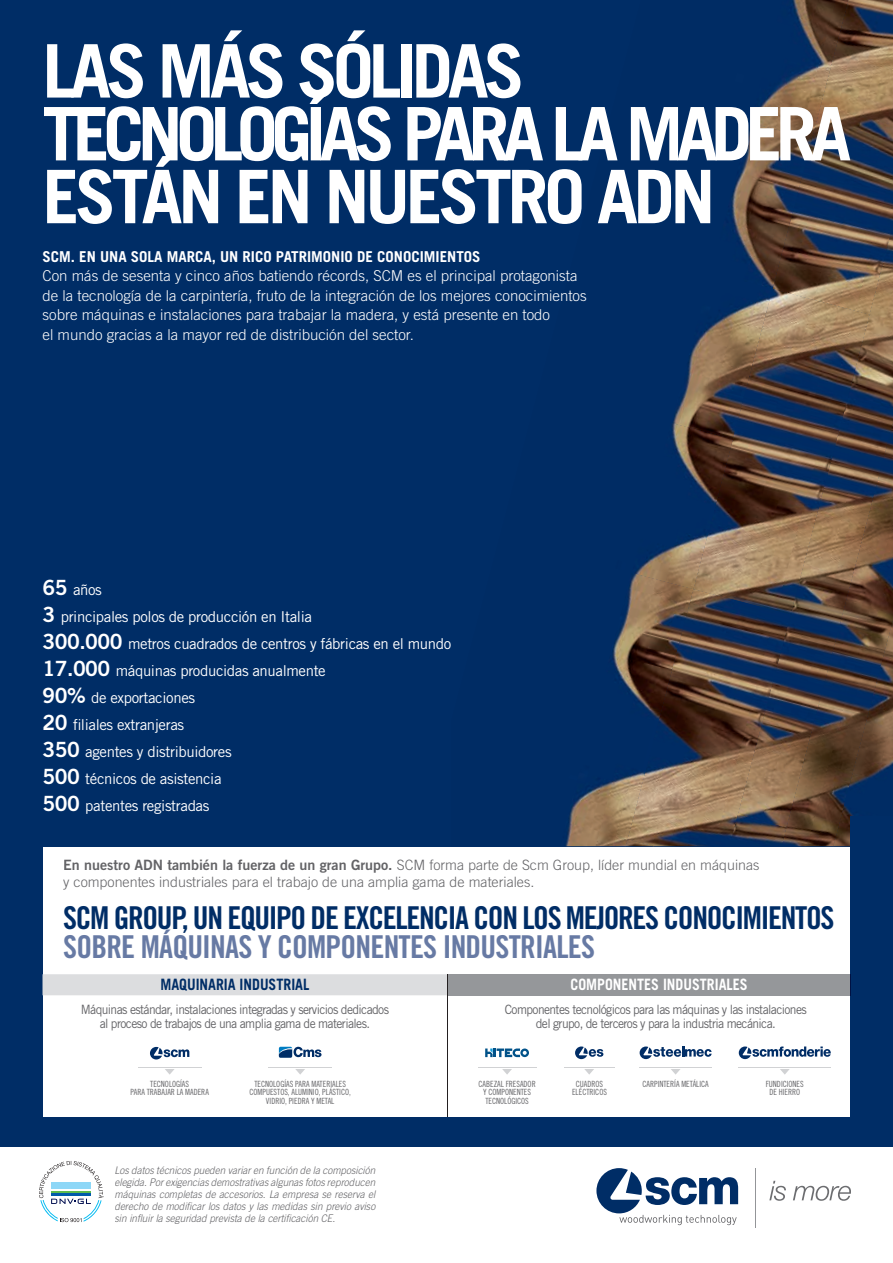
<style>
.page{position:relative;width:893px;height:1263px;background:#fff}
.page>*{position:absolute;margin:0;border:0;box-sizing:border-box;transform-origin:0 0}
.t1{font:700 73.95px/62.8px "Trade Gothic LT Std";letter-spacing:-.07em;color:#fff}
.t2{font:31.5px "Trade Gothic LT Std Bd Cn 20";letter-spacing:-.045em;color:#002d66}
.t3{font:31.5px "Trade Gothic LT Std Bd Cn 20";letter-spacing:-.025em;color:#677aa4}
.t4{font:700 15.6px "Trade Gothic LT Std";color:#fff;scale:.9 1}
.t5{font:700 15.6px "Trade Gothic LT Std";color:#002d66;scale:.9 1}
.t6{font:300 15px/19.5px "Trade Gothic LT Std";color:#fff}
.t7{font:15px/27px "Trade Gothic LT Std";letter-spacing:-.025em;color:#fff}
.t8{font:700 15px "Trade Gothic";color:#fff}
.t9{font:300 14.25px/17.1px "Trade Gothic LT Std";color:#636366}
.t10{font:12.9px/14.2px "Trade Gothic LT Std";letter-spacing:-.05em;color:#636366;text-align:center;scale:.94 1}
.t11{font:italic 300 10.5px/12px "Trade Gothic LT Std";color:#636366;text-align:justify;scale:.94 1}
.t12{font:8.55px/8.6px "Trade Gothic LT Std Cn 18";color:#636366;text-align:center;scale:.94 1}
.s1{font-family:"Trade Gothic LT Std Bd 2";font-size:21px}
.s2{font-family:"Trade Gothic LT Std Bd 2";font-weight:400}
</style>
<div class="page">
<div style="left:0;top:0;width:893px;height:846px;background:#002d66"></div>
<div style="left:0;top:1117px;width:893px;height:29px;background:#002d66"></div>
<img style="left:777px;top:0;width:116px;height:225px">
<img style="left:731px;top:88px;width:81px;height:148px">
<img style="left:738px;top:225px;width:155px;height:197px">
<img style="left:685px;top:238px;width:88px;height:150px">
<img style="left:693px;top:289px;width:177px;height:300px">
<img style="left:781px;top:422px;width:112px;height:424px">
<img style="left:672px;top:388px;width:61px;height:201px">
<img style="left:833px;top:619px;width:60px;height:227px">
<img style="left:612px;top:538px;width:82px;height:149px">
<img style="left:627px;top:589px;width:164px;height:257px">
<img style="left:565px;top:688px;width:89px;height:158px">
<img style="left:729px;top:815px;width:58px;height:31px">
<img style="left:626px;top:839px;width:28px;height:7px">
<div style="left:0;top:817px;width:43px;height:329px;background:#002d66"></div>
<div style="left:850px;top:817px;width:43px;height:329px;background:#002d66"></div>
<svg style="left:596px;top:1168px;width:142px;height:57px"></svg>
<svg style="left:769px;top:1181px;width:17px;height:20px"></svg>
<svg style="left:793px;top:1186px;width:58px;height:15px"></svg>
<hr style="left:755px;top:1168px;width:1px;height:59px;background:#939598">
<svg style="left:39px;top:1161px;width:65px;height:61px"></svg>
<svg style="left:43px;top:974px;width:808px;height:21px;background:#b8babc"></svg>
<hr style="left:447px;top:974px;width:1px;height:143px;background:#231f20">
<svg style="left:165px;top:1069px;width:9px;height:6px"></svg>
<hr style="left:138px;top:1067px;width:64px;height:1px;background:#d1d2d4">
<svg style="left:295px;top:1069px;width:10px;height:6px"></svg>
<hr style="left:268px;top:1067px;width:64px;height:1px;background:#d1d2d4">
<svg style="left:502px;top:1069px;width:10px;height:6px"></svg>
<hr style="left:478px;top:1067px;width:58px;height:1px;background:#d1d2d4">
<svg style="left:584px;top:1069px;width:10px;height:6px"></svg>
<hr style="left:564px;top:1067px;width:51px;height:1px;background:#d1d2d4">
<svg style="left:671px;top:1069px;width:9px;height:6px"></svg>
<hr style="left:640px;top:1067px;width:72px;height:1px;background:#d1d2d4">
<svg style="left:780px;top:1069px;width:10px;height:6px"></svg>
<hr style="left:739px;top:1067px;width:92px;height:1px;background:#d1d2d4">
<svg style="left:150px;top:1047px;width:39px;height:12px"></svg>
<svg style="left:279px;top:1047px;width:43px;height:11px"></svg>
<svg style="left:485px;top:1048px;width:44px;height:9px"></svg>
<svg style="left:575px;top:1046px;width:28px;height:13px"></svg>
<svg style="left:640px;top:1046px;width:72px;height:13px"></svg>
<svg style="left:739px;top:1046px;width:92px;height:13px"></svg>
<h1 class="t1" style="left:43px;top:39px;width:810px">LAS MÁS SÓLIDAS<br>TECNOLOGÍAS PARA LA MADERA<br>ESTÁN EN NUESTRO ADN</h1>
<p class="t8" style="left:43px;top:247px;width:440px">SCM. EN UNA SOLA MARCA, UN RICO PATRIMONIO DE CONOCIMIENTOS</p>
<p class="t6" style="left:43px;top:266px;width:546px">Con más de sesenta y cinco años batiendo récords, SCM es el principal protagonista de la tecnología de la carpintería, fruto de la integración de los mejores conocimientos sobre máquinas e instalaciones para trabajar la madera, y está presente en todo<br>el mundo gracias a la mayor red de distribución del sector.</p>
<p class="t7" style="left:43px;top:576px;width:410px"><span class="s1">65</span> años<br><span class="s1">3</span> principales polos de producción en Italia<br><span class="s1">300.000</span> metros cuadrados de centros y fábricas en el mundo<br><span class="s1">17.000</span> máquinas producidas anualmente<br><span class="s1">90%</span> de exportaciones<br><span class="s1">20</span> filiales extranjeras<br><span class="s1">350</span> agentes y distribuidores<br><span class="s1">500</span> técnicos de asistencia<br><span class="s1">500</span> patentes registradas</p>
<p class="t9" style="left:63px;top:856px;width:698px"><span class="s2">En nuestro ADN también la fuerza de un gran Grupo.</span> SCM forma parte de Scm Group, líder mundial en máquinas y componentes industriales para el trabajo de una amplia gama de materiales.</p>
<h2 class="t2" style="left:63px;top:898px;width:773px">SCM GROUP, UN EQUIPO DE EXCELENCIA CON LOS MEJORES CONOCIMIENTOS</h2>
<h2 class="t3" style="left:63px;top:928px;width:533px">SOBRE MÁQUINAS Y COMPONENTES INDUSTRIALES</h2>
<p class="t5" style="left:160px;top:975px;width:167px">MAQUINARIA INDUSTRIAL</p>
<p class="t4" style="left:570px;top:975px;width:198px">COMPONENTES INDUSTRIALES</p>
<p class="t10" style="left:81px;top:1002px;width:329px">Máquinas estándar, instalaciones integradas y servicios dedicados al proceso de trabajos de una amplia gama de materiales.</p>
<p class="t10" style="left:505px;top:1002px;width:323px">Componentes tecnológicos para las máquinas y las instalaciones del grupo, de terceros y para la industria mecánica.</p>
<p class="t12" style="left:130px;top:1079px;width:85px">TECNOLOGÍAS<br>PARA TRABAJAR LA MADERA</p>
<p class="t12" style="left:249px;top:1079px;width:109px">TECNOLOGÍAS PARA MATERIALES<br>COMPUESTOS, ALUMINIO, PLÁSTICO,<br>VIDRIO, PIEDRA Y METAL</p>
<p class="t12" style="left:478px;top:1079px;width:62px">CABEZAL FRESADOR<br>Y COMPONENTES<br>TECNOLÓGICOS</p>
<p class="t12" style="left:572px;top:1079px;width:39px">CUADROS<br>ELÉCTRICOS</p>
<p class="t12" style="left:642px;top:1079px;width:72px">CARPINTERÍA METÁLICA</p>
<p class="t12" style="left:766px;top:1079px;width:42px">FUNDICIONES<br>DE HIERRO</p>
<p class="t11" style="left:115px;top:1164px;width:279px">Los datos técnicos pueden variar en función de la composición elegida. Por exigencias demostrativas algunas fotos reproducen máquinas completas de accesorios. La empresa se reserva el derecho de modificar los datos y las medidas sin previo aviso sin influir la seguridad prevista de la certificación CE.</p>
</div>
